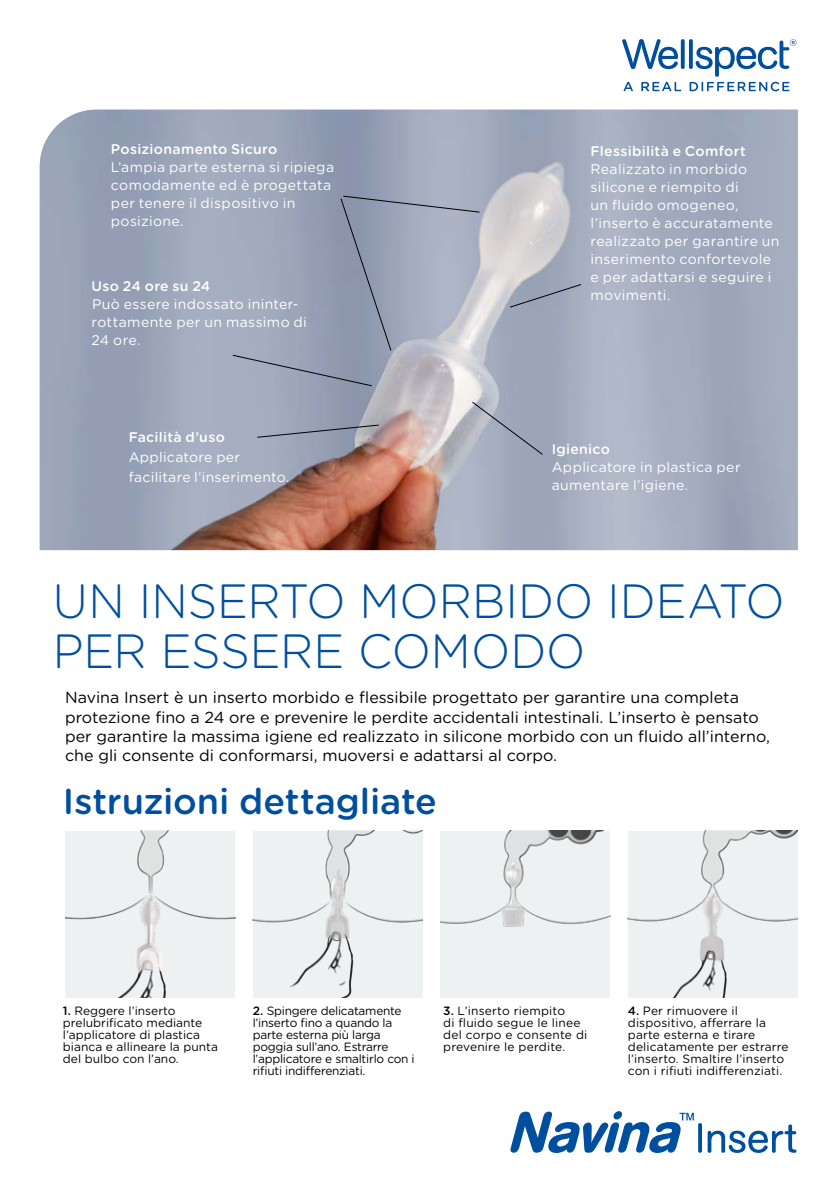
<style>
.page{position:relative;width:840px;height:1191px;background:#fff}
.page>*{position:absolute;margin:0;border:0;box-sizing:border-box;transform-origin:0 0}
.AD_Header{font:300 48px/50px "Gotham Rnd";color:#004f9f;scale:.96 1}
.Subheader{font:500 36px "Gotham Rnd";letter-spacing:-.005em;color:#004f9f}
.t1{font:16px/19.2px "Gotham Rnd";color:#000}
.Smaller_bodytext{font:14px/18px "Gotham Rnd";letter-spacing:.025em;color:#fff}
.Body{font:12px/12px "Gotham Rnd";color:#000}
.Body-2{font:12px/12px "Gotham Rnd";letter-spacing:-.02em;color:#000}
.s1{font-weight:500}
</style>
<div class="page">
<img style="left:40px;top:110px;width:757px;height:440px">
<svg style="left:256px;top:424px;width:123px;height:14px"></svg>
<svg style="left:471px;top:401px;width:72px;height:55px"></svg>
<svg style="left:508px;top:283px;width:74px;height:25px"></svg>
<svg style="left:231px;top:195px;width:249px;height:192px"></svg>
<img style="left:65px;top:831px;width:170px;height:166px">
<img style="left:252px;top:831px;width:170px;height:166px">
<img style="left:440px;top:831px;width:170px;height:166px">
<img style="left:627px;top:831px;width:170px;height:166px">
<svg style="left:622px;top:39px;width:174px;height:52px"></svg>
<svg style="left:510px;top:1111px;width:183px;height:42px"></svg>
<svg style="left:697px;top:1123px;width:4px;height:29px"></svg>
<svg style="left:707px;top:1124px;width:89px;height:28px"></svg>
<p class="Smaller_bodytext" style="left:111px;top:140px;width:224px"><span class="s1">Posizionamento Sicuro<br></span>L’ampia parte esterna si ripiega comodamente ed è progettata per tenere il dispositivo in posizione.</p>
<p class="Smaller_bodytext" style="left:91px;top:277px;width:217px"><span class="s1">Uso 24 ore su 24<br></span>Può essere indossato ininter&shy;rottamente per un massimo di<br>24 ore.</p>
<p class="Smaller_bodytext" style="left:590px;top:141px;width:190px"><span class="s1">Flessibilità e Comfort<br></span>Realizzato in morbido silicone e riempito di<br>un fluido omogeneo, l’inserto è accuratamente realizzato per garantire un inserimento confortevole e per adattarsi e seguire i movimenti.</p>
<p class="Smaller_bodytext" style="left:129px;top:427px;width:162px;line-height:19.6px"><span class="s1">Facilità d’uso<br></span>Applicatore per facilitare l’inserimento.</p>
<p class="Smaller_bodytext" style="left:551px;top:439px;width:190px"><span class="s1">Igienico<br></span>Applicatore in plastica per aumentare l’igiene.</p>
<p class="AD_Header" style="left:53px;top:573px;width:763px">UN INSERTO MORBIDO IDEATO<br>PER ESSERE COMODO</p>
<p class="t1" style="left:65px;top:687px;width:706px">Navina Insert è un inserto morbido e flessibile progettato per garantire una completa protezione fino a 24 ore e prevenire le perdite accidentali intestinali. L’inserto è pensato per garantire la massima igiene ed realizzato in silicone morbido con un fluido all’interno, che gli consente di conformarsi, muoversi e adattarsi al corpo.</p>
<p class="Subheader" style="left:63px;top:776px;width:375px">Istruzioni dettagliate</p>
<p class="Body" style="left:63px;top:1004px;width:114px"><span class="s1">1.</span> Reggere l’inserto</p>
<p class="Body" style="left:63px;top:1016px;width:141px">prelubrificato mediante</p>
<p class="Body" style="left:63px;top:1028px;width:156px">l’applicatore di plastica bianca e allineare la punta del bulbo con l’ano.</p>
<p class="Body-2" style="left:252px;top:1004px;width:150px"><span class="s1">2.</span> Spingere delicatamente</p>
<p class="Body-2" style="left:252px;top:1016px;width:141px">l’inserto fino a quando la</p>
<p class="Body-2" style="left:252px;top:1028px;width:163px">parte esterna più larga poggia sull’ano. Estrarre l’applicatore e smaltirlo con i rifiuti indifferenziati.</p>
<p class="Body" style="left:443px;top:1004px;width:145px"><span class="s1">3.</span> L’inserto riempito<br>di fluido segue le linee del corpo e consente di prevenire le perdite.</p>
<p class="Body" style="left:627px;top:1004px;width:162px"><span class="s1">4.</span> Per rimuovere il dispositivo, afferrare la parte esterna e tirare delicatamente per estrarre</p>
<p class="Body" style="left:627px;top:1052px;width:158px">l’inserto. Smaltire l’inserto con i rifiuti indifferenziati.</p>
</div>
